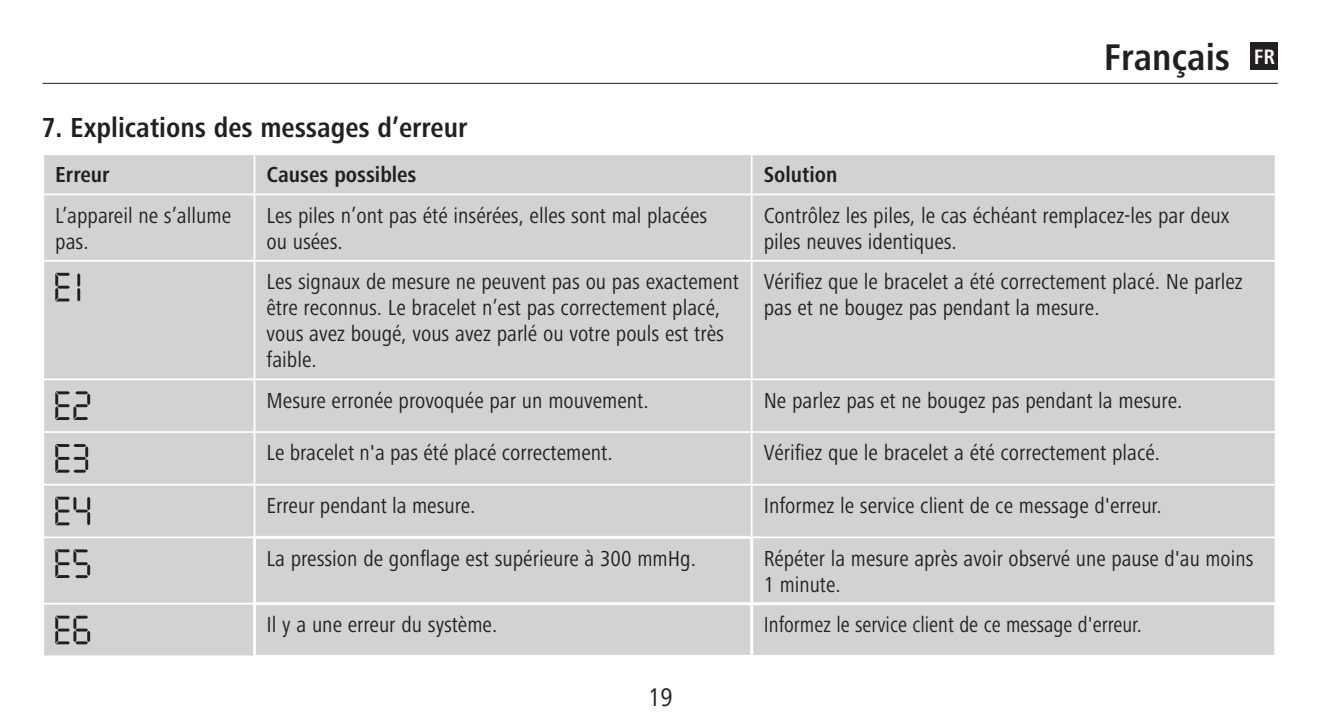
<style>
.page{position:relative;width:1319px;height:723px;background:#fff}
.page>*{position:absolute;margin:0;border:0;box-sizing:border-box;transform-origin:0 0}
.t1{font:700 condensed 38.4px "Frutiger Next LTW1 G";color:#231f20}
.t2{font:700 condensed 28.5px "Frutiger Next LTW1 G";color:#231f20}
.t3{font:condensed 26.4px "Frutiger Next LTW1 G";color:#231f20}
.t4{font:condensed 22.5px/26.1px "Frutiger Next LTW1 G";color:#231f20}
.t5{font:condensed 22.5px "Frutiger Next LTW1 G";color:#231f20;scale:.95 1}
.t6{font:700 condensed 22.5px "Frutiger Next LTW1 G";color:#231f20}
</style>
<div class="page">
<hr style="left:43px;top:83px;width:1234px;height:1px;background:#231f20">
<div style="left:1250px;top:43px;width:27px;height:27px;background:#231f20"></div>
<div style="left:44px;top:155px;width:1230px;height:500px;background:#d1d2d4"></div>
<hr style="left:255px;top:536px;width:495px;height:3px;background:#fff">
<hr style="left:253px;top:538px;width:3px;height:64px;background:#fff">
<hr style="left:750px;top:538px;width:3px;height:64px;background:#fff">
<hr style="left:253px;top:602px;width:498px;height:3px;background:#fff">
<hr style="left:253px;top:605px;width:3px;height:50px;background:#fff">
<hr style="left:751px;top:602px;width:525px;height:3px;background:#fff">
<hr style="left:750px;top:605px;width:3px;height:50px;background:#fff">
<hr style="left:1273px;top:605px;width:3px;height:50px;background:#fff">
<hr style="left:253px;top:155px;width:2px;height:39px;background:#fff">
<hr style="left:750px;top:155px;width:2px;height:39px;background:#fff">
<hr style="left:42px;top:194px;width:212px;height:1px;background:#fff">
<hr style="left:254px;top:194px;width:497px;height:1px;background:#fff">
<hr style="left:253px;top:195px;width:2px;height:65px;background:#fff">
<hr style="left:751px;top:194px;width:525px;height:1px;background:#fff">
<hr style="left:750px;top:195px;width:2px;height:65px;background:#fff">
<hr style="left:42px;top:260px;width:212px;height:2px;background:#fff">
<hr style="left:254px;top:260px;width:497px;height:2px;background:#fff">
<hr style="left:253px;top:262px;width:2px;height:116px;background:#fff">
<hr style="left:751px;top:260px;width:525px;height:2px;background:#fff">
<hr style="left:750px;top:262px;width:2px;height:116px;background:#fff">
<hr style="left:42px;top:378px;width:212px;height:2px;background:#fff">
<hr style="left:254px;top:378px;width:497px;height:2px;background:#fff">
<hr style="left:253px;top:380px;width:2px;height:51px;background:#fff">
<hr style="left:751px;top:378px;width:525px;height:2px;background:#fff">
<hr style="left:750px;top:380px;width:2px;height:51px;background:#fff">
<hr style="left:42px;top:431px;width:212px;height:2px;background:#fff">
<hr style="left:254px;top:431px;width:497px;height:2px;background:#fff">
<hr style="left:253px;top:433px;width:2px;height:51px;background:#fff">
<hr style="left:751px;top:431px;width:525px;height:2px;background:#fff">
<hr style="left:750px;top:433px;width:2px;height:51px;background:#fff">
<hr style="left:42px;top:484px;width:212px;height:1px;background:#fff">
<hr style="left:254px;top:484px;width:497px;height:1px;background:#fff">
<hr style="left:253px;top:485px;width:2px;height:51px;background:#fff">
<hr style="left:751px;top:484px;width:525px;height:1px;background:#fff">
<hr style="left:750px;top:485px;width:2px;height:51px;background:#fff">
<hr style="left:42px;top:536px;width:213px;height:2px;background:#fff">
<hr style="left:750px;top:536px;width:526px;height:2px;background:#fff">
<hr style="left:42px;top:603px;width:211px;height:1px;background:#fff">
<svg style="left:55px;top:273px;width:25px;height:28px"></svg>
<svg style="left:55px;top:391px;width:35px;height:29px"></svg>
<svg style="left:55px;top:444px;width:33px;height:29px"></svg>
<svg style="left:55px;top:497px;width:35px;height:28px"></svg>
<svg style="left:55px;top:549px;width:35px;height:29px"></svg>
<svg style="left:55px;top:616px;width:35px;height:28px"></svg>
<h1 class="t1" style="left:1103px;top:35px;width:173px">Français <sup>FR</sup></h1>
<p class="t2" style="left:42px;top:111px;width:427px">7. Explications des messages d’erreur</p>
<p class="t6" style="left:55px;top:162px;width:56px">Erreur</p>
<p class="t6" style="left:266px;top:162px;width:151px">Causes possibles</p>
<p class="t6" style="left:763px;top:162px;width:75px">Solution</p>
<p class="t4" style="left:55px;top:202px;width:177px">L’appareil ne s’allume pas.</p>
<p class="t4" style="left:266px;top:202px;width:442px">Les piles n’ont pas été insérées, elles sont mal placées ou usées.</p>
<p class="t4" style="left:763px;top:202px;width:467px">Contrôlez les piles, le cas échéant remplacez-les par deux piles neuves identiques.</p>
<p class="t4" style="left:266px;top:268px;width:474px">Les signaux de mesure ne peuvent pas ou pas exactement être reconnus. Le bracelet n’est pas correctement placé, vous avez bougé, vous avez parlé ou votre pouls est très faible.</p>
<p class="t4" style="left:763px;top:268px;width:480px">Vérifiez que le bracelet a été correctement placé. Ne parlez pas et ne bougez pas pendant la mesure.</p>
<p class="t4" style="left:266px;top:387px;width:383px">Mesure erronée provoquée par un mouvement.</p>
<p class="t4" style="left:763px;top:387px;width:420px">Ne parlez pas et ne bougez pas pendant la mesure.</p>
<p class="t4" style="left:266px;top:440px;width:347px">Le bracelet n'a pas été placé correctement.</p>
<p class="t4" style="left:763px;top:440px;width:398px">Vérifiez que le bracelet a été correctement placé.</p>
<p class="t4" style="left:266px;top:492px;width:210px">Erreur pendant la mesure.</p>
<p class="t4" style="left:763px;top:492px;width:399px">Informez le service client de ce message d'erreur.</p>
<p class="t4" style="left:266px;top:545px;width:431px">La pression de gonflage est supérieure à 300 mmHg.</p>
<p class="t4" style="left:763px;top:545px;width:491px">Répéter la mesure après avoir observé une pause d'au moins<br>1 minute.</p>
<p class="t4" style="left:266px;top:611px;width:232px">Il y a une erreur du système.</p>
<p class="t5" style="left:763px;top:611px;width:399px">Informez le service client de ce message d'erreur.</p>
<p class="t3" style="left:648px;top:682px;width:26px">19</p>
</div>
